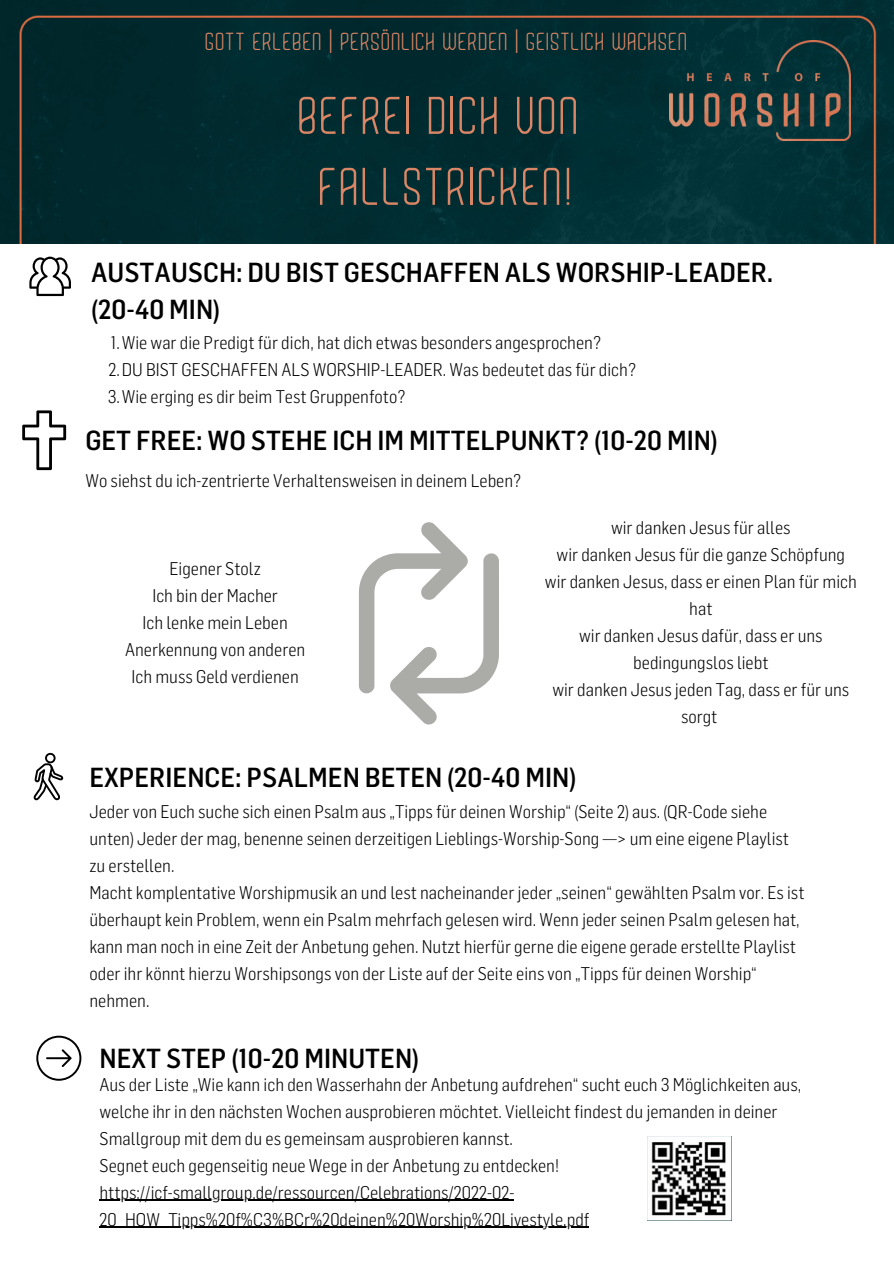
<style>
.page{position:relative;width:894px;height:1264px;background:#fff}
.page>*{position:absolute;margin:0;border:0;box-sizing:border-box;transform-origin:0 0}
.t1{font:51px "Alegra";letter-spacing:.025em;color:#d98666}
.t2{font:500 27px "Flama Semicondensed";color:#000}
.t3{font:24px "Alegra";letter-spacing:.025em;color:#d98666}
.t4{font:300 18px/27px "Flama Semicondensed";color:#000}
</style>
<div class="page">
<svg style="left:29px;top:257px;width:42px;height:39px"></svg>
<svg style="left:22px;top:410px;width:44px;height:60px"></svg>
<svg style="left:359px;top:522px;width:140px;height:203px"></svg>
<img style="left:0;top:0;width:893px;height:243px">
<img style="left:669px;top:41px;width:180px;height:100px">
<svg style="left:33px;top:753px;width:31px;height:48px"></svg>
<svg style="left:36px;top:1035px;width:45px;height:45px"></svg>
<img style="left:647px;top:1136px;width:84px;height:84px">
<hr style="left:99px;top:1199px;width:415px;height:1px;background:#000">
<hr style="left:99px;top:1226px;width:490px;height:1px;background:#000">
<p class="t3" style="left:206px;top:32px;width:484px">GOTT ERLEBEN | PERSÖNLICH WERDEN | GEISTLICH WACHSEN</p>
<p class="t1" style="left:299px;top:96px;width:283px">BEFREI DICH VON</p>
<p class="t1" style="left:320px;top:166px;width:256px">FALLSTRICKEN!</p>
<p class="t2" style="left:91px;top:256px;width:683px">AUSTAUSCH: DU BIST GESCHAFFEN ALS WORSHIP-LEADER.</p>
<p class="t2" style="left:91px;top:293px;width:130px">(20-40 MIN)</p>
<p class="t4" style="left:111px;top:329px;width:491px">1.Wie war die Predigt für dich, hat dich etwas besonders angesprochen?</p>
<p class="t4" style="left:108px;top:356px;width:529px">2.DU BIST GESCHAFFEN ALS WORSHIP-LEADER. Was bedeutet das für dich?</p>
<p class="t4" style="left:108px;top:383px;width:299px">3.Wie erging es dir beim Test Gruppenfoto?</p>
<p class="t2" style="left:85px;top:424px;width:634px">GET FREE: WO STEHE ICH IM MITTELPUNKT? (10-20 MIN)</p>
<p class="t4" style="left:85px;top:467px;width:437px">Wo siehst du ich-zentrierte Verhaltensweisen in deinem Leben?</p>
<p class="t4" style="left:169px;top:555px;width:93px">Eigener Stolz</p>
<p class="t4" style="left:152px;top:582px;width:127px">Ich bin der Macher</p>
<p class="t4" style="left:142px;top:609px;width:147px">Ich lenke mein Leben</p>
<p class="t4" style="left:125px;top:636px;width:182px">Anerkennung von anderen</p>
<p class="t4" style="left:131px;top:663px;width:169px">Ich muss Geld verdienen</p>
<p class="t4" style="left:611px;top:514px;width:181px">wir danken Jesus für alles</p>
<p class="t4" style="left:556px;top:541px;width:290px">wir danken Jesus für die ganze Schöpfung</p>
<p class="t4" style="left:544px;top:568px;width:313px;text-align:center">wir danken Jesus, dass er einen Plan für mich hat</p>
<p class="t4" style="left:579px;top:622px;width:245px;text-align:center">wir danken Jesus dafür, dass er uns bedingungslos liebt</p>
<p class="t4" style="left:552px;top:676px;width:298px;text-align:center">wir danken Jesus jeden Tag, dass er für uns sorgt</p>
<p class="t2" style="left:89px;top:761px;width:488px">EXPERIENCE: PSALMEN BETEN (20-40 MIN)</p>
<p class="t4" style="left:89px;top:798px;width:700px">Jeder von Euch suche sich einen Psalm aus „Tipps für deinen Worship“ (Seite 2) aus. (QR-Code siehe unten) Jeder der mag, benenne seinen derzeitigen Lieblings-Worship-Song —&gt; um eine eigene Playlist zu erstellen.</p>
<p class="t4" style="left:89px;top:879px;width:716px">Macht komplentative Worshipmusik an und lest nacheinander jeder „seinen“ gewählten Psalm vor. Es ist überhaupt kein Problem, wenn ein Psalm mehrfach gelesen wird. Wenn jeder seinen Psalm gelesen hat, kann man noch in eine Zeit der Anbetung gehen. Nutzt hierfür gerne die eigene gerade erstellte Playlist oder ihr könnt hierzu Worshipsongs von der Liste auf der Seite eins von „Tipps für deinen Worship“ nehmen.</p>
<p class="t2" style="left:99px;top:1042px;width:321px">NEXT STEP (10-20 MINUTEN)</p>
<p class="t4" style="left:99px;top:1070px;width:703px">Aus der Liste „Wie kann ich den Wasserhahn der Anbetung aufdrehen“ sucht euch 3 Möglichkeiten aus, welche ihr in den nächsten Wochen ausprobieren möchtet. Vielleicht findest du jemanden in deiner<br>Smallgroup mit dem du es gemeinsam ausprobieren kannst.</p>
<p class="t4" style="left:99px;top:1151px;width:461px">Segnet euch gegenseitig neue Wege in der Anbetung zu entdecken!</p>
<p class="t4" style="left:99px;top:1178px;width:491px">https://icf-smallgroup.de/ressourcen/Celebrations/2022-02-<br>20_HOW_Tipps%20f%C3%BCr%20deinen%20Worship%20Livestyle.pdf</p>
</div>
